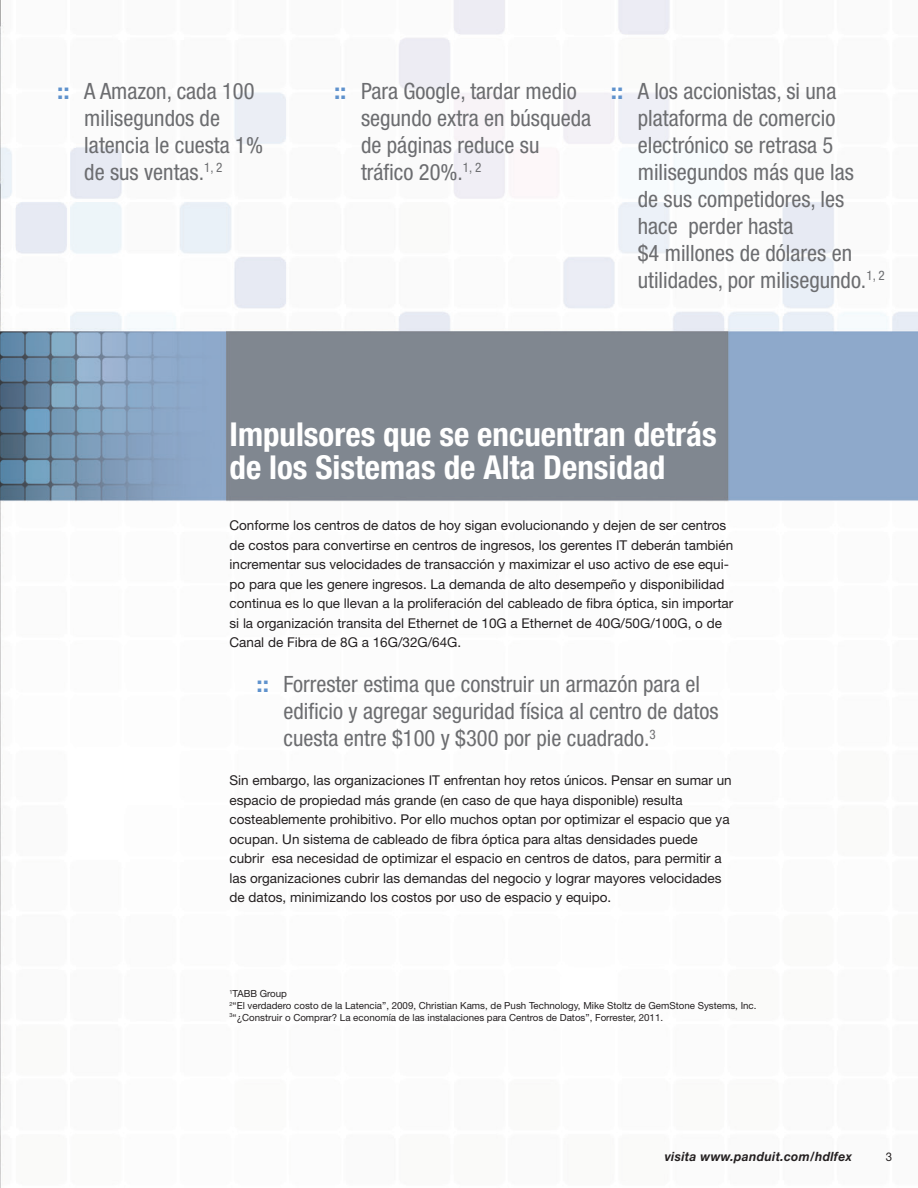
<style>
.page{position:relative;width:918px;height:1188px;background:#fff}
.page>*{position:absolute;margin:0;border:0;box-sizing:border-box;transform-origin:0 0}
.t1{font:700 condensed 33px/33px "Helvetica Neue LT Std";color:#fff}
.t2{font:condensed 22.5px/27px "Helvetica Neue LT Std";color:#6c6d70}
.t3{font:13.5px/19.5px "Helvetica Neue LT Std";color:#231f20}
.Bullets_2_column{font:italic 700 12.75px "Helvetica Neue LT Std";letter-spacing:.025em;color:#231f20;scale:.95 1}
.Bullets_2_column-2{font:12px "Helvetica Neue LT Std";color:#231f20;scale:.95 1}
.t4{font:9.75px "Helvetica Neue LT Std";color:#231f20}
.s1{font-weight:700;font-stretch:normal;color:#5f92cd}
</style>
<div class="page">
<img style="left:0;top:0;width:918px;height:1188px">
<p class="t2" style="left:57px;top:77px;width:199px;text-align:center"><span class="s1">::</span> A Amazon, cada 100 milisegundos de</p>
<p class="t2" style="left:84px;top:131px;width:180px">latencia le cuesta 1%</p>
<p class="t2" style="left:84px;top:158px;width:140px">de sus ventas.<sup>1,</sup> <sup>2</sup></p>
<p class="t2" style="left:361px;top:77px;width:232px;text-indent:-27px"><span class="s1">::</span> Para Google, tardar medio segundo extra en búsqueda de páginas reduce su tráfico 20%.<sup>1,</sup> <sup>2</sup></p>
<p class="t2" style="left:638px;top:77px;width:200px;text-align:justify;text-indent:-27px"><span class="s1">::</span> A los accionistas, si una plataforma de comercio electrónico se retrasa 5</p>
<p class="t2" style="left:638px;top:158px;width:218px">milisegundos más que las de sus competidores, les</p>
<p class="t2" style="left:638px;top:212px;width:157px">hace perder hasta</p>
<p class="t2" style="left:638px;top:239px;width:249px">$4 millones de dólares en utilidades, por milisegundo.<sup>1,</sup> <sup>2</sup></p>
<p class="t1" style="left:230px;top:417px;width:489px">Impulsores que se encuentran detrás de los Sistemas de Alta Densidad</p>
<p class="t3" style="left:230px;top:516px;width:505px">Conforme los centros de datos de hoy sigan evolucionando y dejen de ser centros de costos para convertirse en centros de ingresos, los gerentes IT deberán también incrementar sus velocidades de transacción y maximizar el uso activo de ese equi&shy;po para que les genere ingresos. La demanda de alto desempeño y disponibilidad continua es lo que llevan a la proliferación del cableado de fibra óptica, sin importar si la organización transita del Ethernet de 10G a Ethernet de 40G/50G/100G, o de Canal de Fibra de 8G a 16G/32G/64G.</p>
<p class="t2" style="left:284px;top:671px;width:437px;text-indent:-27px"><span class="s1">::</span> Forrester estima que construir un armazón para el edificio y agregar seguridad física al centro de datos cuesta entre $100 y $300 por pie cuadrado.<sup>3</sup></p>
<p class="t3" style="left:230px;top:771px;width:504px">Sin embargo, las organizaciones IT enfrentan hoy retos únicos. Pensar en sumar un espacio de propiedad más grande (en caso de que haya disponible) resulta costeablemente prohibitivo. Por ello muchos optan por optimizar el espacio que ya ocupan. Un sistema de cableado de fibra óptica para altas densidades puede</p>
<p class="t3" style="left:230px;top:849px;width:494px;text-align:justify">cubrir esa necesidad de optimizar el espacio en centros de datos, para permitir a las organizaciones cubrir las demandas del negocio y lograr mayores velocidades de datos, minimizando los costos por uso de espacio y equipo.</p>
<p class="t4" style="left:230px;top:988px;width:59px"><sup>1</sup>TABB Group</p>
<p class="t4" style="left:230px;top:1000px;width:529px"><sup>2</sup>“El verdadero costo de la Latencia”, 2009, Christian Kams, de Push Technology, Mike Stoltz de GemStone Systems, Inc.</p>
<p class="t4" style="left:230px;top:1011px;width:435px"><sup>3</sup>“¿Construir o Comprar? La economía de las instalaciones para Centros de Datos”, Forrester, 2011.</p>
<p class="Bullets_2_column" style="left:665px;top:1148px;width:199px">visita www.panduit.com/hdlfex</p>
<p class="Bullets_2_column-2" style="left:886px;top:1149px;width:8px">3</p>
</div>
